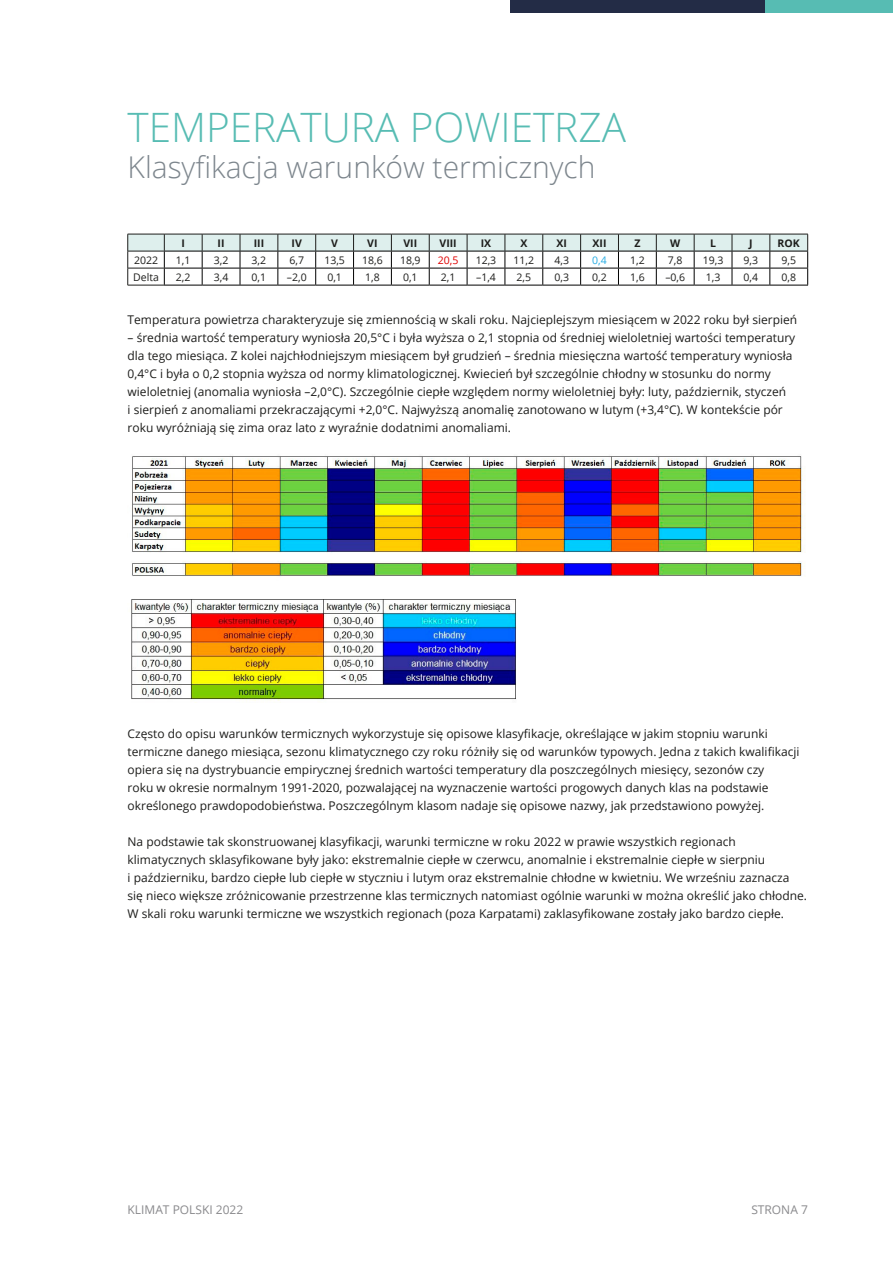
<style>
.page{position:relative;width:893px;height:1263px;background:#fff}
.page>*{position:absolute;margin:0;border:0;box-sizing:border-box;transform-origin:0 0}
.t1{font:300 40.5px "Open Sans";color:#57bcb3}
.t2{font:300 30px "Open Sans";color:#7d868d}
.t3{font:12px/18px "Open Sans";color:#1d1d1b}
.t4{font:12px "Open Sans";color:#89898c}
.t5{font:10.5px "Open Sans";color:#1d1d1b}
.t6{font:700 10.5px "Open Sans";color:#1d1d1b}
.t7{font:10.5px "Open Sans";color:#e00000}
.t8{font:10.5px "Open Sans";color:#27ade4}
</style>
<div class="page">
<div style="left:510px;top:0;width:255px;height:13px;background:#232c46"></div>
<div style="left:765px;top:0;width:128px;height:13px;background:#57bcb3"></div>
<hr style="left:128px;top:285px;width:36px;height:1px;background:#1d1d1b">
<hr style="left:164px;top:285px;width:38px;height:1px;background:#000">
<hr style="left:202px;top:285px;width:38px;height:1px;background:#000">
<hr style="left:240px;top:285px;width:38px;height:1px;background:#000">
<hr style="left:278px;top:285px;width:38px;height:1px;background:#000">
<hr style="left:316px;top:285px;width:38px;height:1px;background:#000">
<hr style="left:354px;top:285px;width:37px;height:1px;background:#000">
<hr style="left:391px;top:285px;width:38px;height:1px;background:#000">
<hr style="left:429px;top:285px;width:38px;height:1px;background:#000">
<hr style="left:467px;top:285px;width:38px;height:1px;background:#000">
<hr style="left:505px;top:285px;width:38px;height:1px;background:#000">
<hr style="left:543px;top:285px;width:38px;height:1px;background:#000">
<hr style="left:581px;top:285px;width:37px;height:1px;background:#000">
<hr style="left:618px;top:285px;width:38px;height:1px;background:#000">
<hr style="left:656px;top:285px;width:38px;height:1px;background:#000">
<hr style="left:694px;top:285px;width:38px;height:1px;background:#000">
<hr style="left:732px;top:285px;width:38px;height:1px;background:#000">
<hr style="left:770px;top:285px;width:38px;height:1px;background:#000">
<svg style="left:127px;top:234px;width:681px;height:51px"></svg>
<img style="left:132px;top:456px;width:674px;height:121px">
<img style="left:131px;top:599px;width:386px;height:102px">
<p class="t1" style="left:128px;top:99px;width:500px">TEMPERATURA POWIETRZA</p>
<p class="t2" style="left:128px;top:146px;width:470px">Klasyfikacja warunków termicznych</p>
<p class="t6" style="left:181px;top:235px;width:5px">I</p>
<p class="t6" style="left:218px;top:235px;width:8px">II</p>
<p class="t6" style="left:254px;top:235px;width:12px">III</p>
<p class="t6" style="left:292px;top:235px;width:12px">IV</p>
<p class="t6" style="left:331px;top:235px;width:8px">V</p>
<p class="t6" style="left:367px;top:235px;width:12px">VI</p>
<p class="t6" style="left:403px;top:235px;width:15px">VII</p>
<p class="t6" style="left:440px;top:235px;width:19px">VIII</p>
<p class="t6" style="left:481px;top:235px;width:12px">IX</p>
<p class="t6" style="left:520px;top:235px;width:9px">X</p>
<p class="t6" style="left:556px;top:235px;width:12px">XI</p>
<p class="t6" style="left:593px;top:235px;width:15px">XII</p>
<p class="t6" style="left:634px;top:235px;width:8px">Z</p>
<p class="t6" style="left:670px;top:235px;width:12px">W</p>
<p class="t6" style="left:710px;top:235px;width:7px">L</p>
<p class="t6" style="left:749px;top:235px;width:5px">J</p>
<p class="t6" style="left:778px;top:235px;width:24px">ROK</p>
<p class="t5" style="left:134px;top:253px;width:26px">2022</p>
<p class="t5" style="left:176px;top:253px;width:16px">1,1</p>
<p class="t5" style="left:214px;top:253px;width:16px">3,2</p>
<p class="t5" style="left:252px;top:253px;width:16px">3,2</p>
<p class="t5" style="left:289px;top:253px;width:16px">6,7</p>
<p class="t5" style="left:324px;top:253px;width:22px">13,5</p>
<p class="t5" style="left:362px;top:253px;width:22px">18,6</p>
<p class="t5" style="left:400px;top:253px;width:22px">18,9</p>
<p class="t7" style="left:438px;top:253px;width:22px">20,5</p>
<p class="t5" style="left:476px;top:253px;width:22px">12,3</p>
<p class="t5" style="left:514px;top:253px;width:22px">11,2</p>
<p class="t5" style="left:554px;top:253px;width:16px">4,3</p>
<p class="t8" style="left:592px;top:253px;width:16px">0,4</p>
<p class="t5" style="left:630px;top:253px;width:16px">1,2</p>
<p class="t5" style="left:668px;top:253px;width:16px">7,8</p>
<p class="t5" style="left:703px;top:253px;width:22px">19,3</p>
<p class="t5" style="left:744px;top:253px;width:16px">9,3</p>
<p class="t5" style="left:781px;top:253px;width:16px">9,5</p>
<p class="t5" style="left:133px;top:270px;width:27px">Delta</p>
<p class="t5" style="left:176px;top:270px;width:16px">2,2</p>
<p class="t5" style="left:214px;top:270px;width:16px">3,4</p>
<p class="t5" style="left:252px;top:270px;width:16px">0,1</p>
<p class="t5" style="left:287px;top:270px;width:21px">–2,0</p>
<p class="t5" style="left:327px;top:270px;width:16px">0,1</p>
<p class="t5" style="left:365px;top:270px;width:16px">1,8</p>
<p class="t5" style="left:403px;top:270px;width:16px">0,1</p>
<p class="t5" style="left:441px;top:270px;width:16px">2,1</p>
<p class="t5" style="left:476px;top:270px;width:21px">–1,4</p>
<p class="t5" style="left:517px;top:270px;width:16px">2,5</p>
<p class="t5" style="left:554px;top:270px;width:16px">0,3</p>
<p class="t5" style="left:592px;top:270px;width:16px">0,2</p>
<p class="t5" style="left:630px;top:270px;width:16px">1,6</p>
<p class="t5" style="left:665px;top:270px;width:21px">–0,6</p>
<p class="t5" style="left:706px;top:270px;width:16px">1,3</p>
<p class="t5" style="left:744px;top:270px;width:16px">0,4</p>
<p class="t5" style="left:781px;top:270px;width:16px">0,8</p>
<p class="t3" style="left:128px;top:310px;width:671px">Temperatura powietrza charakteryzuje się zmiennością w skali roku. Najcieplejszym miesiącem w 2022 roku był sierpień</p>
<p class="t3" style="left:128px;top:328px;width:669px">– średnia wartość temperatury wyniosła 20,5°C i była wyższa o 2,1 stopnia od średniej wieloletniej wartości temperatury dla tego miesiąca. Z kolei najchłodniejszym miesiącem był grudzień – średnia miesięczna wartość temperatury wyniosła 0,4°C i była o 0,2 stopnia wyższa od normy klimatologicznej. Kwiecień był szczególnie chłodny w stosunku do normy wieloletniej (anomalia wyniosła –2,0°C). Szczególnie ciepłe względem normy wieloletniej były: luty, październik, styczeń<br>i sierpień z anomaliami przekraczającymi +2,0°C. Najwyższą anomalię zanotowano w lutym (+3,4°C). W kontekście pór roku wyróżniają się zima oraz lato z wyraźnie dodatnimi anomaliami.</p>
<p class="t3" style="left:128px;top:724px;width:673px">Często do opisu warunków termicznych wykorzystuje się opisowe klasyfikacje, określające w jakim stopniu warunki termiczne danego miesiąca, sezonu klimatycznego czy roku różniły się od warunków typowych. Jedna z takich kwalifikacji opiera się na dystrybuancie empirycznej średnich wartości temperatury dla poszczególnych miesięcy, sezonów czy<br>roku w okresie normalnym 1991-2020, pozwalającej na wyznaczenie wartości progowych danych klas na podstawie określonego prawdopodobieństwa. Poszczególnym klasom nadaje się opisowe nazwy, jak przedstawiono powyżej.</p>
<p class="t3" style="left:128px;top:832px;width:681px">Na podstawie tak skonstruowanej klasyfikacji, warunki termiczne w roku 2022 w prawie wszystkich regionach klimatycznych sklasyfikowane były jako: ekstremalnie ciepłe w czerwcu, anomalnie i ekstremalnie ciepłe w sierpniu<br>i październiku, bardzo ciepłe lub ciepłe w styczniu i lutym oraz ekstremalnie chłodne w kwietniu. We wrześniu zaznacza się nieco większe zróżnicowanie przestrzenne klas termicznych natomiast ogólnie warunki w można określić jako chłodne.<br>W skali roku warunki termiczne we wszystkich regionach (poza Karpatami) zaklasyfikowane zostały jako bardzo ciepłe.</p>
<p class="t4" style="left:128px;top:1202px;width:117px">KLIMAT POLSKI 2022</p>
<p class="t4" style="left:751px;top:1202px;width:58px">STRONA 7</p>
</div>
